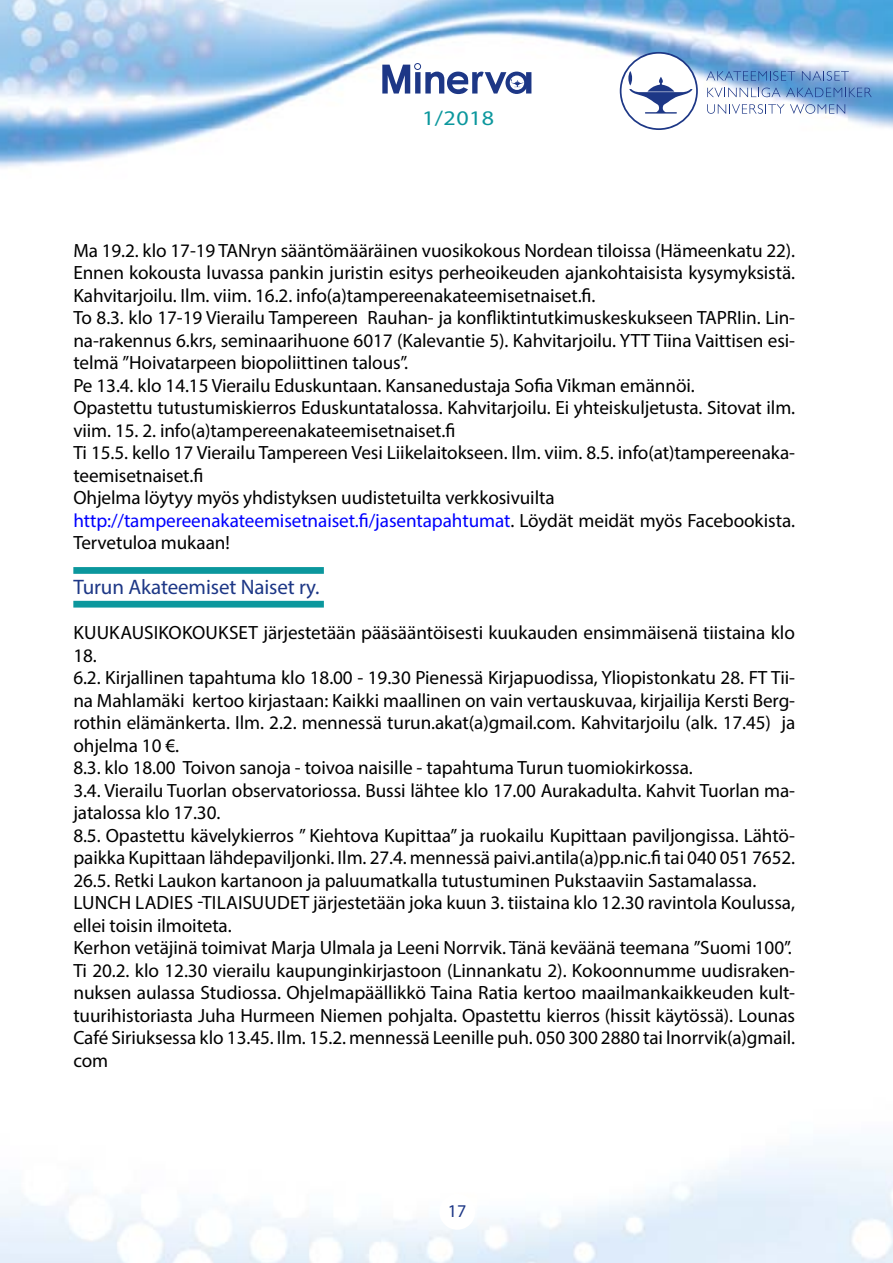
<style>
.page{position:relative;width:893px;height:1263px;background:#fff}
.page>*{position:absolute;margin:0;border:0;box-sizing:border-box;transform-origin:0 0}
.t1{font:21px "Myriad Pro";letter-spacing:-.005em;color:#1d3786}
.t2{font:20.85px "Myriad Pro";color:#0b979d;scale:1.15 1}
.t3{font:19.2px/22.5px "Myriad Pro";letter-spacing:-.005em;color:#000}
.t4{font:18px "Myriad Pro";color:#1d3786}
.s1{color:#00f}
</style>
<div class="page">
<img style="left:0;top:1169px;width:1px;height:94px">
<img style="left:0;top:0;width:893px;height:168px">
<svg style="left:707px;top:104px;width:138px;height:10px"></svg>
<svg style="left:707px;top:88px;width:73px;height:9px"></svg>
<svg style="left:786px;top:88px;width:86px;height:9px"></svg>
<svg style="left:706px;top:71px;width:89px;height:10px"></svg>
<svg style="left:802px;top:71px;width:47px;height:10px"></svg>
<svg style="left:620px;top:52px;width:78px;height:78px"></svg>
<div style="left:621px;top:54px;width:75px;height:74px;background:#fff;border-radius:50%"></div>
<svg style="left:628px;top:71px;width:64px;height:43px"></svg>
<div style="left:414px;top:63px;width:7px;height:7px;border:1px solid #1d3786;border-radius:50%"></div>
<svg style="left:382px;top:64px;width:149px;height:30px"></svg>
<div style="left:73px;top:567px;width:251px;height:7px;background:#0b979d"></div>
<div style="left:73px;top:601px;width:251px;height:7px;background:#0b979d"></div>
<p class="t2" style="left:422px;top:105px;width:64px">1/2018</p>
<p class="t3" style="left:73px;top:239px;width:723px">Ma 19.2. klo 17-19 TANryn sääntömääräinen vuosikokous Nordean tiloissa (Hämeenkatu 22).<br>Ennen kokousta luvassa pankin juristin esitys perheoikeuden ajankohtaisista kysymyksistä.<br>Kahvitarjoilu. Ilm. viim. 16.2. info(a)tampereenakateemisetnaiset.fi.<br>To 8.3. klo 17-19 Vierailu Tampereen Rauhan- ja konfliktintutkimuskeskukseen TAPRIin. Lin&shy;na-rakennus 6.krs, seminaarihuone 6017 (Kalevantie 5). Kahvitarjoilu. YTT Tiina Vaittisen esi&shy;telmä ”Hoivatarpeen biopoliittinen talous”.<br>Pe 13.4. klo 14.15 Vierailu Eduskuntaan. Kansanedustaja Sofia Vikman emännöi.<br>Opastettu tutustumiskierros Eduskuntatalossa. Kahvitarjoilu. Ei yhteiskuljetusta. Sitovat ilm. viim. 15. 2. info(a)tampereenakateemisetnaiset.fi<br>Ti 15.5. kello 17 Vierailu Tampereen Vesi Liikelaitokseen. Ilm. viim. 8.5. info(at)tampereenaka&shy;teemisetnaiset.fi<br>Ohjelma löytyy myös yhdistyksen uudistetuilta verkkosivuilta <span class="s1">http://tampereenakateemisetnaiset.fi/jasentapahtumat</span>. Löydät meidät myös Facebookista.<br>Tervetuloa mukaan!</p>
<p class="t1" style="left:73px;top:574px;width:248px">Turun Akateemiset Naiset ry.</p>
<p class="t3" style="left:73px;top:621px;width:723px">KUUKAUSIKOKOUKSET järjestetään pääsääntöisesti kuukauden ensimmäisenä tiistaina klo 18.<br>6.2. Kirjallinen tapahtuma klo 18.00 - 19.30 Pienessä Kirjapuodissa, Yliopistonkatu 28. FT Tii&shy;na Mahlamäki kertoo kirjastaan: Kaikki maallinen on vain vertauskuvaa, kirjailija Kersti Berg&shy;rothin elämänkerta. Ilm. 2.2. mennessä turun.akat(a)gmail.com. Kahvitarjoilu (alk. 17.45) ja ohjelma 10 €.<br>8.3. klo 18.00 Toivon sanoja - toivoa naisille - tapahtuma Turun tuomiokirkossa.<br>3.4. Vierailu Tuorlan observatoriossa. Bussi lähtee klo 17.00 Aurakadulta. Kahvit Tuorlan ma&shy;jatalossa klo 17.30.<br>8.5. Opastettu kävelykierros ” Kiehtova Kupittaa” ja ruokailu Kupittaan paviljongissa. Lähtö&shy;paikka Kupittaan lähdepaviljonki. Ilm. 27.4. mennessä paivi.antila(a)pp.nic.fi tai 040 051 7652.<br>26.5. Retki Laukon kartanoon ja paluumatkalla tutustuminen Pukstaaviin Sastamalassa.<br>LUNCH LADIES -TILAISUUDET järjestetään joka kuun 3. tiistaina klo 12.30 ravintola Koulussa, ellei toisin ilmoiteta.<br>Kerhon vetäjinä toimivat Marja Ulmala ja Leeni Norrvik. Tänä keväänä teemana ”Suomi 100”.<br>Ti 20.2. klo 12.30 vierailu kaupunginkirjastoon (Linnankatu 2). Kokoonnumme uudisraken&shy;nuksen aulassa Studiossa. Ohjelmapäällikkö Taina Ratia kertoo maailmankaikkeuden kult&shy;tuurihistoriasta Juha Hurmeen Niemen pohjalta. Opastettu kierros (hissit käytössä). Lounas Café Siriuksessa klo 13.45. Ilm. 15.2. mennessä Leenille puh. 050 300 2880 tai lnorrvik(a)gmail. com</p>
<p class="t4" style="left:448px;top:1200px;width:20px">17</p>
</div>
